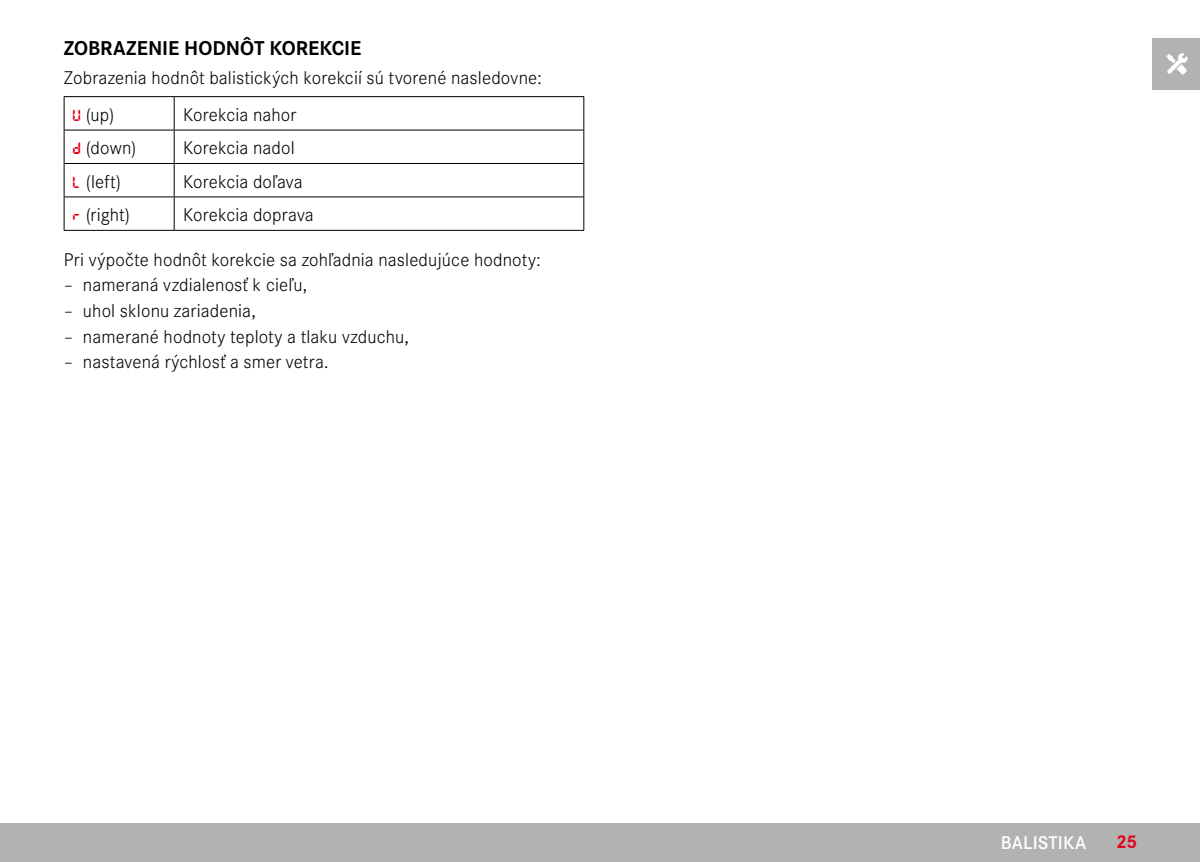
<style>
.page{position:relative;width:1200px;height:862px;background:#fff}
.page>*{position:absolute;margin:0;border:0;box-sizing:border-box;transform-origin:0 0}
.t1{font:700 20.7px "Corporate S";color:#000}
.t2{font:300 19.12px/37.4px "Corporate S";letter-spacing:.005em;color:#000}
.t3{font:600 19.12px "Corporate S";letter-spacing:.005em;color:#fff}
.t4{font:700 19.12px "Corporate S";color:#e3051b}
.s1{font-family:"Digital Dismay";font-weight:400;font-size:18px;color:#e3051b}
</style>
<div class="page">
<div style="left:1151px;top:38px;width:48px;height:51px;background:#b3b2b2"></div>
<img style="left:1166px;top:53px;width:22px;height:21px">
<div style="left:0;top:823px;width:1199px;height:38px;background:#b3b2b2"></div>
<hr style="left:64px;top:96px;width:110px;height:1px;background:#000">
<hr style="left:64px;top:97px;width:1px;height:33px;background:#000">
<hr style="left:174px;top:96px;width:410px;height:1px;background:#000">
<hr style="left:174px;top:97px;width:1px;height:33px;background:#000">
<hr style="left:583px;top:97px;width:1px;height:33px;background:#000">
<hr style="left:64px;top:130px;width:110px;height:1px;background:#000">
<hr style="left:64px;top:130px;width:1px;height:33px;background:#000">
<hr style="left:174px;top:130px;width:410px;height:1px;background:#000">
<hr style="left:174px;top:130px;width:1px;height:33px;background:#000">
<hr style="left:583px;top:130px;width:1px;height:33px;background:#000">
<hr style="left:64px;top:163px;width:110px;height:1px;background:#000">
<hr style="left:64px;top:164px;width:1px;height:32px;background:#000">
<hr style="left:174px;top:163px;width:410px;height:1px;background:#000">
<hr style="left:174px;top:164px;width:1px;height:32px;background:#000">
<hr style="left:583px;top:164px;width:1px;height:32px;background:#000">
<hr style="left:64px;top:196px;width:110px;height:1px;background:#000">
<hr style="left:64px;top:197px;width:1px;height:33px;background:#000">
<hr style="left:174px;top:196px;width:410px;height:1px;background:#000">
<hr style="left:174px;top:197px;width:1px;height:33px;background:#000">
<hr style="left:583px;top:197px;width:1px;height:33px;background:#000">
<hr style="left:64px;top:230px;width:110px;height:1px;background:#000">
<hr style="left:174px;top:230px;width:410px;height:1px;background:#000">
<p class="t1" style="left:64px;top:32px;width:299px">ZOBRAZENIE HODNÔT KOREKCIE</p>
<p class="t2" style="left:73px;top:57px;width:470px;text-indent:-9px">Zobrazenia hodnôt balistických korekcií sú tvorené nasledovne: <span class="s1">u</span> (up)</p>
<p class="t2" style="left:183px;top:95px;width:115px">Korekcia nahor</p>
<p class="t2" style="left:73px;top:128px;width:65px"><span class="s1">d</span> (down)</p>
<p class="t2" style="left:183px;top:128px;width:113px">Korekcia nadol</p>
<p class="t2" style="left:73px;top:162px;width:49px"><span class="s1">l</span> (left)</p>
<p class="t2" style="left:183px;top:162px;width:121px">Korekcia doľava</p>
<p class="t2" style="left:73px;top:195px;width:58px"><span class="s1">r</span> (right)</p>
<p class="t2" style="left:183px;top:195px;width:132px">Korekcia doprava</p>
<p class="t2" style="left:64px;top:239px;width:479px">Pri výpočte hodnôt korekcie sa zohľadnia nasledujúce hodnoty:</p>
<p class="t2" style="left:64px;top:265px;width:245px">– nameraná vzdialenosť k cieľu,</p>
<p class="t2" style="left:64px;top:290px;width:193px">– uhol sklonu zariadenia,</p>
<p class="t2" style="left:64px;top:316px;width:346px">– namerané hodnoty teploty a tlaku vzduchu,</p>
<p class="t2" style="left:64px;top:342px;width:266px">– nastavená rýchlosť a smer vetra.</p>
<p class="t3" style="left:1000px;top:827px;width:87px">BALISTIKA</p>
<p class="t4" style="left:1115px;top:826px;width:23px">25</p>
</div>
